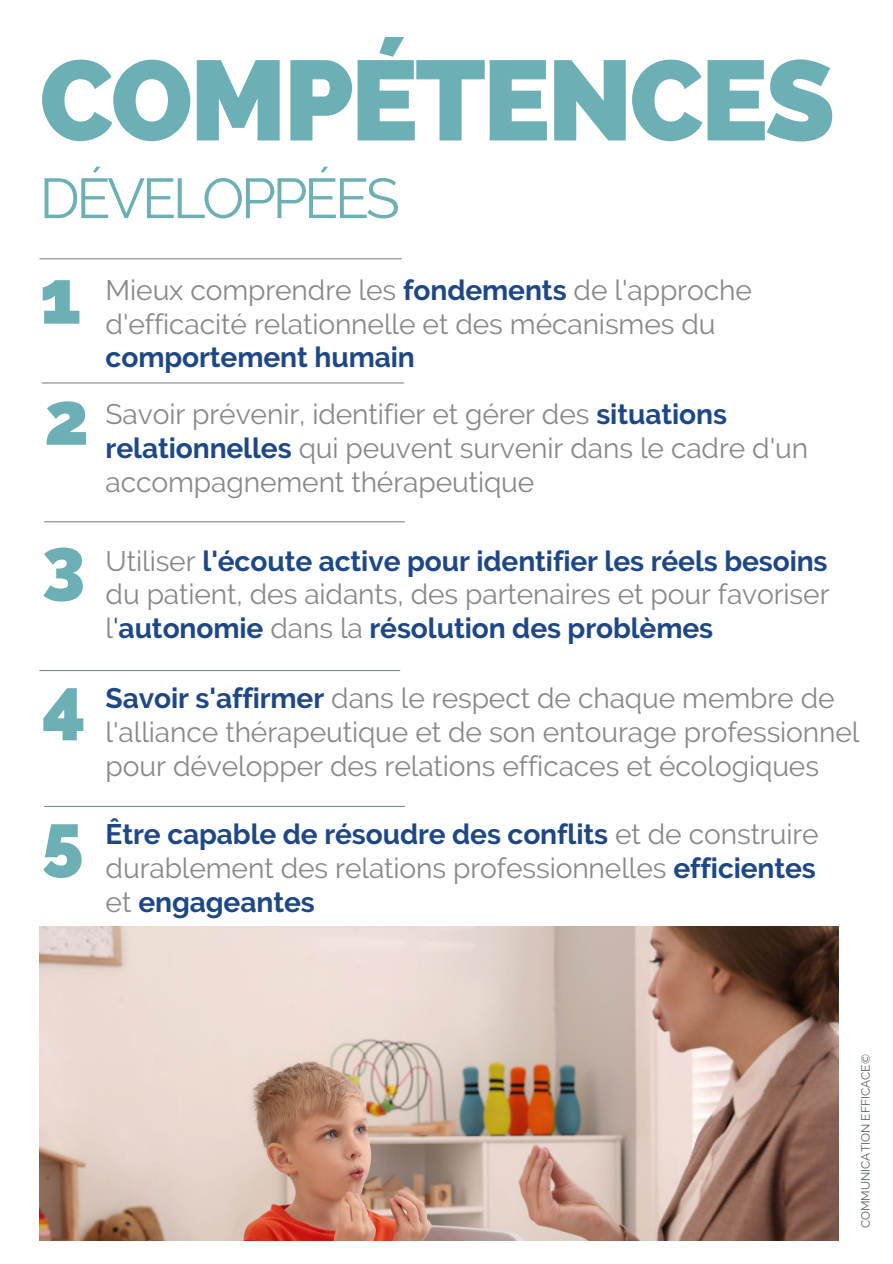
<style>
.page{position:relative;width:893px;height:1264px;background:#fff}
.page>*{position:absolute;margin:0;border:0;box-sizing:border-box;transform-origin:0 0}
.t1{font:800 113.1px "Raleway";letter-spacing:-.025em;color:#6cb0b6}
.t2{font:800 76.2px "Raleway";color:#6cb0b6}
.t3{font:800 74.7px/142.9px "Raleway";color:#6cb0b6;text-align:justify}
.t4{font:56.1px "Raleway";letter-spacing:-.06em;color:#6cb0b6}
.t5{font:28.2px/33.8px "Raleway";letter-spacing:-.005em;color:#898889}
.t6{font:700 28.2px/33.8px "Raleway";letter-spacing:-.005em;color:#1e4785;text-align:justify}
.t7{font:12px "Raleway";color:#556262}
.s1{font-weight:700;color:#1e4785}
.s2{font-weight:400;color:#898889}
.s3{font-weight:400}
</style>
<div class="page">
<hr style="left:42px;top:382px;width:362px;height:1px;background:#7b8b8b">
<hr style="left:44px;top:521px;width:361px;height:1px;background:#7b8b8b">
<hr style="left:40px;top:670px;width:360px;height:1px;background:#7b8b8b">
<hr style="left:44px;top:805px;width:361px;height:2px;background:#7b8b8b">
<hr style="left:40px;top:258px;width:361px;height:1px;background:#7b8b8b">
<img style="left:40px;top:926px;width:798px;height:314px">
<h1 class="t1" style="left:40px;top:35px;width:796px">COMPÉTENCES</h1>
<h3 class="t4" style="left:40px;top:166px;width:362px">DÉVELOPPÉES</h3>
<h2 class="t2" style="left:40px;top:253px;width:43px">1</h2>
<p class="t5" style="left:106px;top:273px;width:647px">Mieux comprendre les <span class="s1">fondements</span> de l'approche d'efficacité relationnelle et des mécanismes du</p>
<p class="t6" style="left:106px;top:341px;width:311px">comportement humain</p>
<h3 class="t3" style="left:42px;top:347px;width:49px">2<br>3<br>4</h3>
<p class="t5" style="left:106px;top:397px;width:704px">Savoir prévenir, identifier et gérer des <span class="s1">situations relationnelles</span> qui peuvent survenir dans le cadre d'un accompagnement thérapeutique</p>
<p class="t6" style="left:106px;top:544px;width:725px"><span class="s2">Utiliser</span> l'écoute active pour identifier les réels besoins <span class="s2">du patient, des aidants, des partenaires et pour favoriser l</span><span class="s3">'</span>autonomie <span class="s2">dans la</span> résolution des problèmes</p>
<p class="t5" style="left:106px;top:681px;width:755px"><span class="s1">Savoir s'affirmer</span> dans le respect de chaque membre de l'alliance thérapeutique et de son entourage professionnel pour développer des relations efficaces et écologiques</p>
<h3 class="t3" style="left:42px;top:769px;width:43px">5</h3>
<p class="t5" style="left:106px;top:817px;width:714px;text-align:justify"><span class="s1">Être capable de résoudre des conflits</span> et de construire durablement des relations professionnelles <span class="s1">efficientes </span>et <span class="s1">engageantes</span></p>
<p class="t7" style="left:858px;top:1228px;width:175px;rotate:-90deg">COMMUNICATION EFFICACE©</p>
</div>
